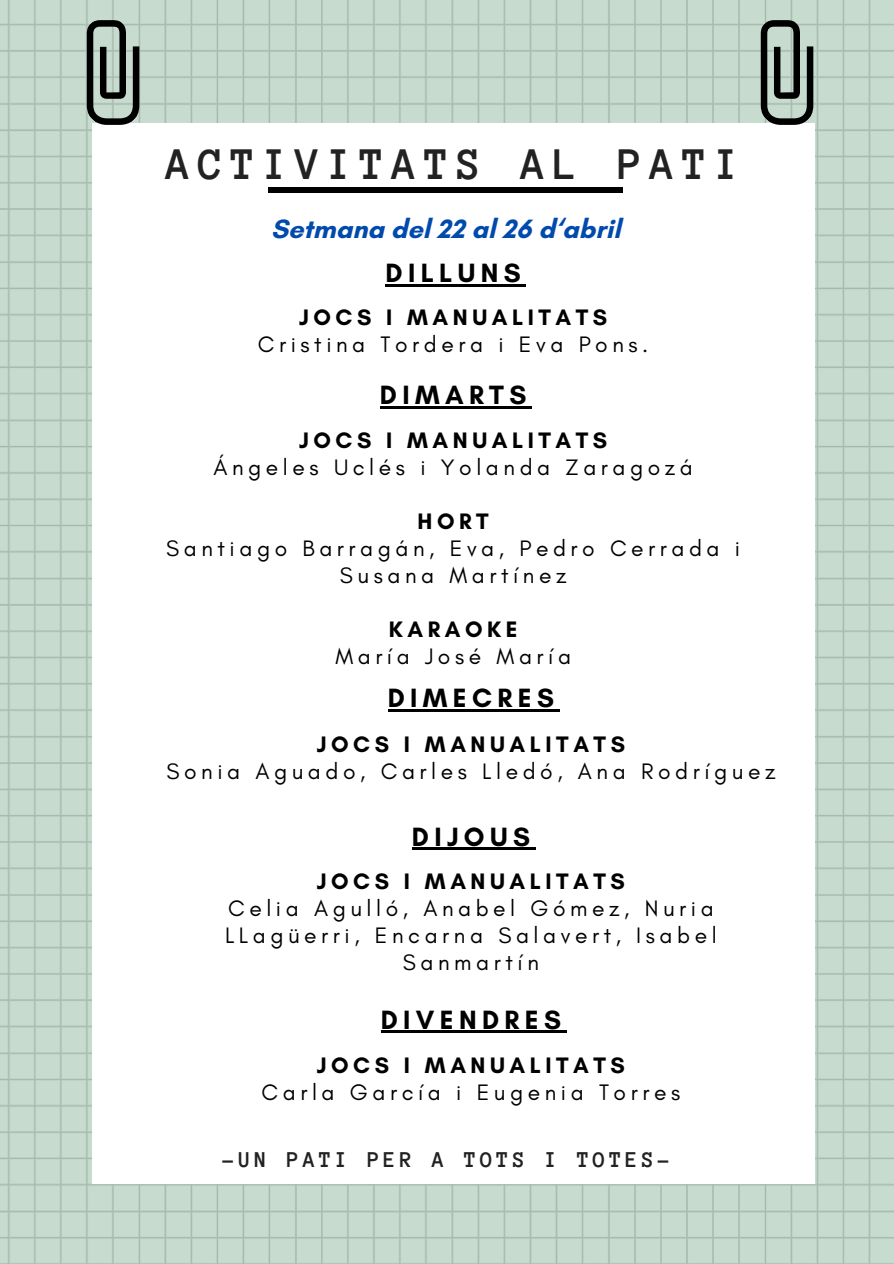
<style>
.page{position:relative;width:894px;height:1264px;background:#fff}
.page>*{position:absolute;margin:0;border:0;box-sizing:border-box;transform-origin:0 0}
.t1{font:700 46.35px "Anonymous Pro";letter-spacing:.15em;color:#222}
.t2{font:700 27px "Glacial Indifference";letter-spacing:.2em;color:#000}
.t3{font:700 27px "Glacial Indifference";color:#004aad}
.t4{font:700 23.1px "Anonymous Pro";letter-spacing:.15em;color:#222}
.t5{font:22.8px/27px "Glacial Indifference";letter-spacing:.2em;color:#000;text-align:center}
.t6{font:700 22.8px "Glacial Indifference";letter-spacing:.2em;color:#000}
</style>
<div class="page">
<img style="left:0;top:0;width:893px;height:1263px">
<div style="left:92px;top:123px;width:722px;height:1060px;background:#fff"></div>
<hr style="left:268px;top:188px;width:354px;height:4px;background:#000">
<svg style="left:87px;top:20px;width:52px;height:105px;background:#6f7a73"></svg>
<svg style="left:760px;top:20px;width:53px;height:105px;background:#707c75"></svg>
<hr style="left:387px;top:709px;width:172px;height:3px;background:#000">
<hr style="left:380px;top:406px;width:151px;height:2px;background:#000">
<hr style="left:385px;top:284px;width:141px;height:2px;background:#000">
<hr style="left:380px;top:1030px;width:186px;height:3px;background:#000">
<hr style="left:412px;top:847px;width:123px;height:3px;background:#000">
<h1 class="t1" style="left:166px;top:141px;width:575px">ACTIVITATS AL PATI</h1>
<p class="t3" style="left:271px;top:212px;width:351px">Setmana del 22 al 26 d‘abril</p>
<p class="t2" style="left:385px;top:256px;width:137px">DILLUNS</p>
<h2 class="t6" style="left:299px;top:303px;width:309px">JOCS I MANUALITATS</h2>
<p class="t5" style="left:258px;top:331px;width:392px">Cristina Tordera i Eva Pons.</p>
<p class="t2" style="left:380px;top:378px;width:148px">DIMARTS</p>
<h2 class="t6" style="left:299px;top:426px;width:309px">JOCS I MANUALITATS</h2>
<p class="t5" style="left:213px;top:453px;width:480px">Ángeles Uclés i Yolanda Zaragozá</p>
<p class="t6" style="left:417px;top:507px;width:73px">HORT</p>
<p class="t5" style="left:166px;top:534px;width:575px">Santiago Barragán, Eva, Pedro Cerrada i<br>Susana Martínez</p>
<p class="t6" style="left:388px;top:615px;width:130px">KARAOKE</p>
<p class="t5" style="left:335px;top:642px;width:237px">María José María</p>
<h3 class="t2" style="left:387px;top:681px;width:168px">DIMECRES</h3>
<h2 class="t6" style="left:317px;top:730px;width:310px">JOCS I MANUALITATS</h2>
<p class="t5" style="left:166px;top:757px;width:610px">Sonia Aguado, Carles Lledó, Ana Rodríguez</p>
<p class="t2" style="left:412px;top:819px;width:120px">DIJOUS</p>
<h2 class="t6" style="left:317px;top:867px;width:309px">JOCS I MANUALITATS</h2>
<p class="t5" style="left:225px;top:894px;width:493px">Celia Agulló, Anabel Gómez, Nuria<br>LLagüerri, Encarna Salavert, Isabel<br>Sanmartín</p>
<p class="t2" style="left:380px;top:1002px;width:182px">DIVENDRES</p>
<h2 class="t6" style="left:317px;top:1051px;width:309px">JOCS I MANUALITATS</h2>
<p class="t5" style="left:261px;top:1078px;width:420px">Carla García i Eugenia Torres</p>
<p class="t4" style="left:222px;top:1147px;width:449px">-UN PATI PER A TOTS I TOTES-</p>
</div>
